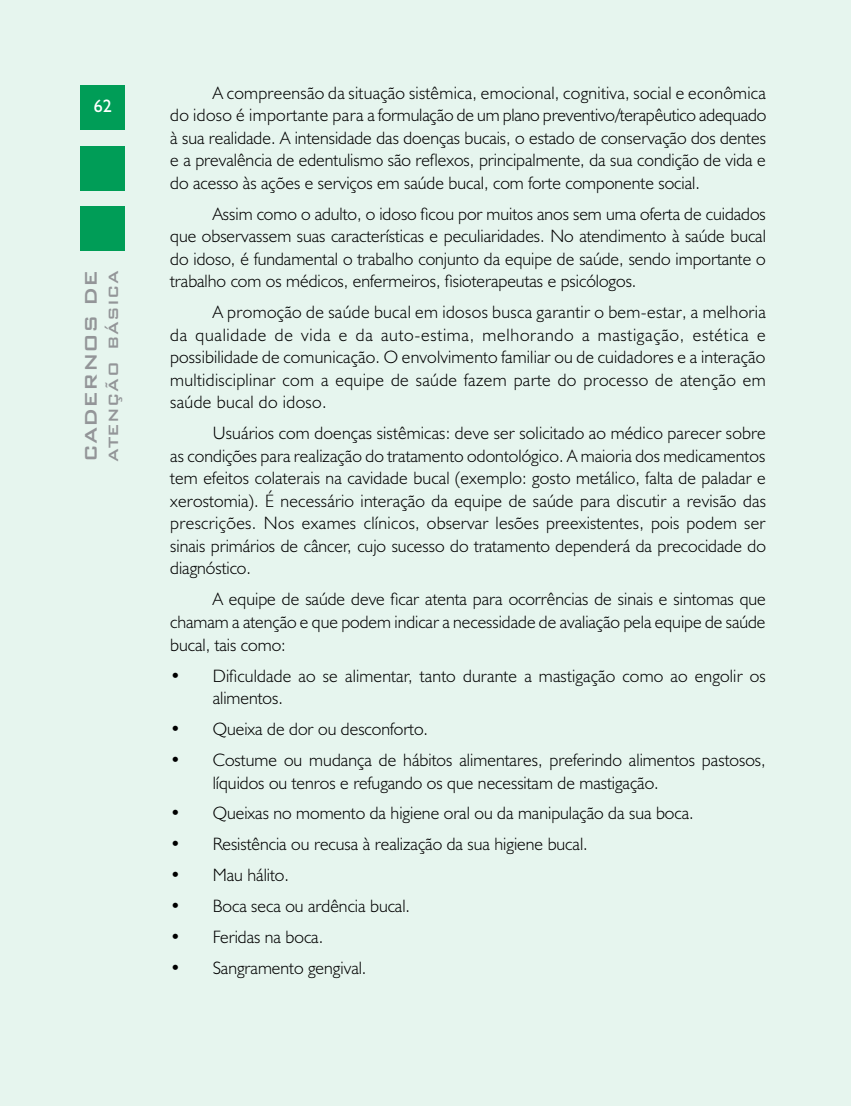
<style>
.page{position:relative;width:851px;height:1106px;background:#fff}
.page>*{position:absolute;margin:0;border:0;box-sizing:border-box;transform-origin:0 0}
.t1{font:500 22.5px "Bank Gothic BT";color:#939598}
.t2{font:300 18px/22.5px "Humanist 521 BT";color:#000;text-align:justify}
.t3{font:500 18px "Bank Gothic BT";letter-spacing:.025em;color:#939598}
.t4{font:18px "Humanist 521 BT";color:#fff}
</style>
<div class="page">
<div style="left:0;top:0;width:850px;height:1106px;background:#e6f5ee"></div>
<div style="left:80px;top:85px;width:44px;height:44px;background:#009d57"></div>
<div style="left:80px;top:146px;width:44px;height:44px;background:#009d57"></div>
<div style="left:80px;top:207px;width:44px;height:44px;background:#009d57"></div>
<p class="t4" style="left:94px;top:95px;width:20px">62</p>
<p class="t1" style="left:79px;top:461px;width:193px;rotate:-90deg">CADERNOS DE</p>
<p class="t3" style="left:104px;top:461px;width:193px;rotate:-90deg">ATENÇÃO BÁSICA</p>
<p class="t2" style="left:170px;top:81px;width:597px;text-indent:43px">A compreensão da situação sistêmica, emocional, cognitiva, social e econômica do idoso é importante para a formulação de um plano preventivo/terapêutico adequado à sua realidade. A intensidade das doenças bucais, o estado de conservação dos dentes e a prevalência de edentulismo são reflexos, principalmente, da sua condição de vida e do acesso às ações e serviços em saúde bucal, com forte componente social.</p>
<p class="t2" style="left:170px;top:202px;width:597px;text-indent:43px">Assim como o adulto, o idoso ficou por muitos anos sem uma oferta de cuidados que observassem suas características e peculiaridades. No atendimento à saúde bucal do idoso, é fundamental o trabalho conjunto da equipe de saúde, sendo importante o trabalho com os médicos, enfermeiros, fisioterapeutas e psicólogos.</p>
<p class="t2" style="left:170px;top:301px;width:597px;text-indent:43px">A promoção de saúde bucal em idosos busca garantir o bem-estar, a melhoria da qualidade de vida e da auto-estima, melhorando a mastigação, estética e possibilidade de comunicação. O envolvimento familiar ou de cuidadores e a interação multidisciplinar com a equipe de saúde fazem parte do processo de atenção em saúde bucal do idoso.</p>
<p class="t2" style="left:170px;top:422px;width:597px;text-indent:43px">Usuários com doenças sistêmicas: deve ser solicitado ao médico parecer sobre as condições para realização do tratamento odontológico. A maioria dos medicamentos tem efeitos colaterais na cavidade bucal (exemplo: gosto metálico, falta de paladar e xerostomia). É necessário interação da equipe de saúde para discutir a revisão das prescrições. Nos exames clínicos, observar lesões preexistentes, pois podem ser sinais primários de câncer, cujo sucesso do tratamento dependerá da precocidade do diagnóstico.</p>
<p class="t2" style="left:170px;top:587px;width:597px;text-indent:43px">A equipe de saúde deve ficar atenta para ocorrências de sinais e sintomas que chamam a atenção e que podem indicar a necessidade de avaliação pela equipe de saúde bucal, tais como:</p>
<p class="t2" style="left:213px;top:663px;width:554px;text-indent:-42px">• Dificuldade ao se alimentar, tanto durante a mastigação como ao engolir os alimentos.</p>
<p class="t2" style="left:170px;top:717px;width:259px">• Queixa de dor ou desconforto.</p>
<p class="t2" style="left:213px;top:748px;width:554px;text-indent:-42px">• Costume ou mudança de hábitos alimentares, preferindo alimentos pastosos, líquidos ou tenros e refugando os que necessitam de mastigação.</p>
<p class="t2" style="left:170px;top:801px;width:525px">• Queixas no momento da higiene oral ou da manipulação da sua boca.</p>
<p class="t2" style="left:170px;top:832px;width:419px">• Resistência ou recusa à realização da sua higiene bucal.</p>
<p class="t2" style="left:170px;top:863px;width:120px">• Mau hálito.</p>
<p class="t2" style="left:170px;top:894px;width:241px">• Boca seca ou ardência bucal.</p>
<p class="t2" style="left:170px;top:925px;width:154px">• Feridas na boca.</p>
<p class="t2" style="left:170px;top:956px;width:198px">• Sangramento gengival.</p>
</div>
